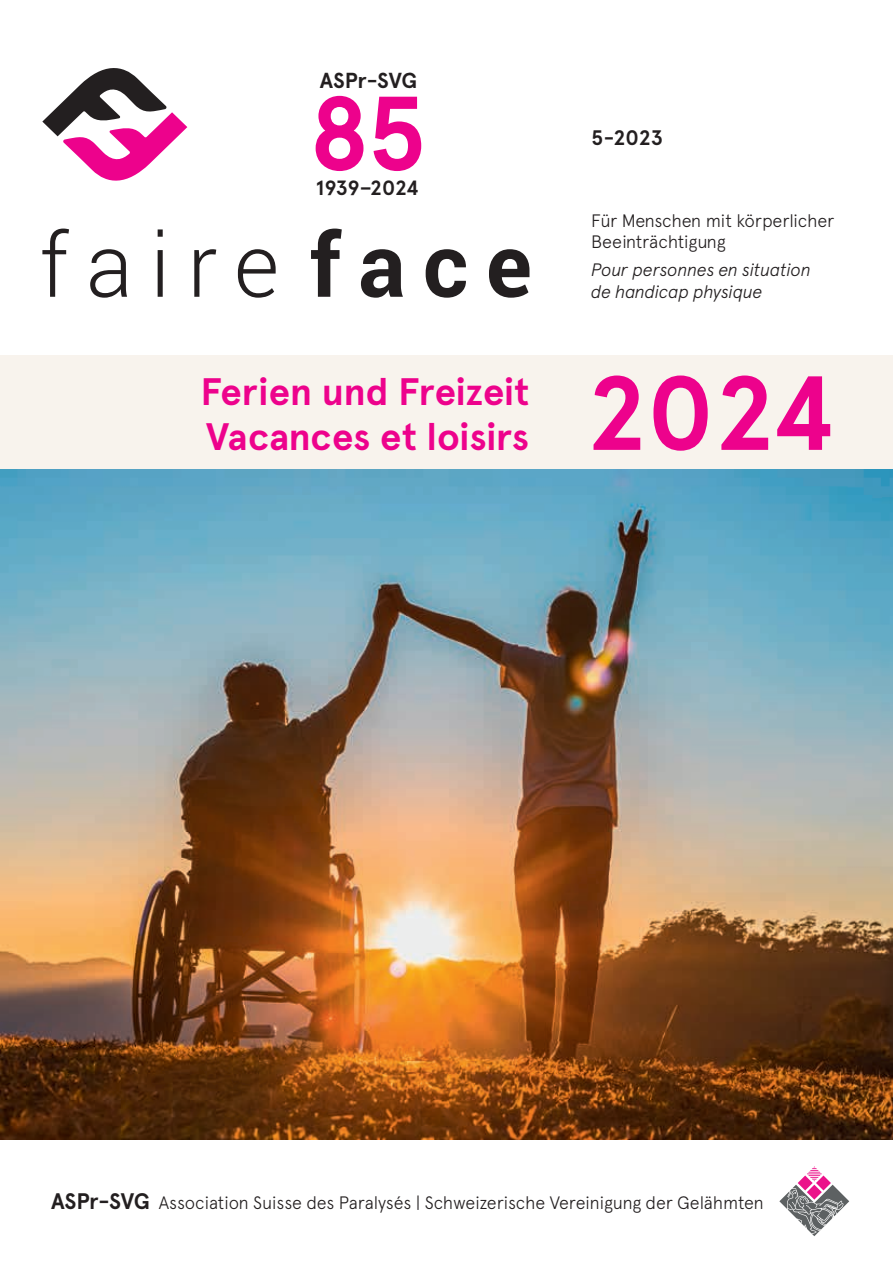
<style>
.page{position:relative;width:893px;height:1263px;background:#fff}
.page>*{position:absolute;margin:0;border:0;box-sizing:border-box;transform-origin:0 0}
.t1{font:700 105px "Apercu Pro";letter-spacing:-.025em;color:#ed028c}
.t2{font:700 38.25px/45px "Apercu Pro";letter-spacing:-.005em;color:#ed028c}
.t3{font:700 21.75px "Apercu Pro";letter-spacing:-.005em;color:#231f20}
.t4{font:700 21px "Apercu Pro";color:#231f20}
.t5{font:700 20.7px "Apercu Pro";letter-spacing:-.02em;color:#231f20}
.t6{font:300 18px/21.6px "Apercu Pro";letter-spacing:-.01em;color:#231f20}
.t7{font:italic 300 18px/21.6px "Apercu Pro";letter-spacing:-.015em;color:#231f20}
.s1{font-weight:700;font-size:22.5px}
</style>
<div class="page">
<div style="left:0;top:355px;width:893px;height:115px;background:#f8f3ed"></div>
<svg style="left:779px;top:1166px;width:70px;height:70px"></svg>
<img style="left:0;top:470px;width:893px;height:670px">
<svg style="left:42px;top:68px;width:145px;height:113px"></svg>
<svg style="left:42px;top:229px;width:27px;height:68px"></svg>
<svg style="left:90px;top:249px;width:37px;height:49px"></svg>
<svg style="left:158px;top:229px;width:5px;height:68px"></svg>
<svg style="left:194px;top:249px;width:22px;height:48px"></svg>
<svg style="left:238px;top:249px;width:38px;height:49px"></svg>
<svg style="left:311px;top:229px;width:31px;height:68px"></svg>
<svg style="left:361px;top:249px;width:42px;height:49px"></svg>
<svg style="left:426px;top:249px;width:40px;height:49px"></svg>
<svg style="left:489px;top:249px;width:40px;height:49px"></svg>
<p class="t3" style="left:320px;top:64px;width:99px">ASPr-SVG</p>
<h1 class="t1" style="left:308px;top:54px;width:120px">85</h1>
<p class="t5" style="left:316px;top:172px;width:104px">1939–2024</p>
<p class="t4" style="left:591px;top:121px;width:74px">5-2023</p>
<p class="t6" style="left:591px;top:208px;width:245px">Für Menschen mit körperlicher<br>Beeinträchtigung</p>
<p class="t7" style="left:591px;top:257px;width:221px">Pour personnes en situation de handicap physique</p>
<h2 class="t2" style="left:200px;top:368px;width:331px">Ferien und Freizeit<br>Vacances et loisirs</h2>
<h1 class="t1" style="left:587px;top:334px;width:250px">2024</h1>
<p class="t6" style="left:51px;top:1190px;width:714px"><span class="s1">ASPr-SVG</span> Association Suisse des Paralysés | Schweizerische Vereinigung der Gelähmten</p>
</div>
